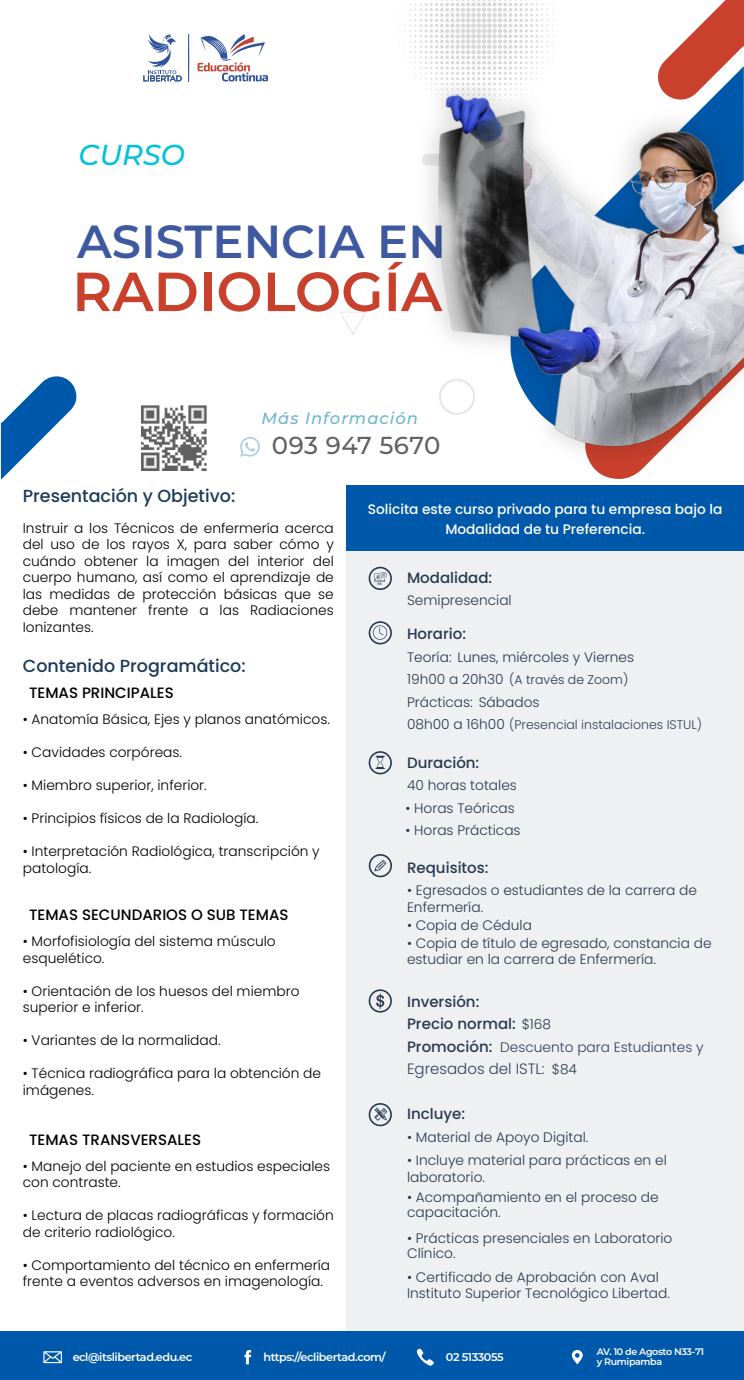
<style>
.page{position:relative;width:744px;height:1380px;background:#fff}
.page>*{position:absolute;margin:0;border:0;box-sizing:border-box;transform-origin:0 0}
.t1{font:600 54.88px "Montserrat";color:#c9412d}
.t2{font:600 46.38px "Montserrat";color:#3f59a1}
.t3{font:italic 500 28.75px "Montserrat";color:#00c2db}
.t4{font:500 24.5px "Montserrat";letter-spacing:.015em;color:#616161}
.t5{font:500 17.5px "Poppins";color:#1c3a59}
.t6{font:italic 500 16.38px "Montserrat";letter-spacing:.06em;color:#6cb7ce}
.t7{font:500 15px/22.5px "Poppins";color:#263a50}
.t8{font:500 15px "Poppins";color:#000}
.t9{font:300 15px "Poppins";color:#35405d}
.t10{font:300 13.75px/16.5px "Poppins";color:#000}
.t11{font:300 13.75px/16.5px "Poppins";color:#263a50}
.t12{font:500 13.75px/20.2px "Poppins";color:#fff;text-align:center}
.t13{font:300 13.75px "Poppins";color:#35405d}
.t14{font:300 12.5px "Poppins";color:#35405d}
.t15{font:300 12.5px "Poppins";color:#263a50}
.t16{font:600 11.25px "Montserrat";letter-spacing:-.04em;color:#fff}
.t17{font:600 9.5px/10px "Montserrat";letter-spacing:-.04em;color:#fff}
.s1{font-size:13.75px}
.s2{font-size:13.75px;color:#263a50}
.s3{font-weight:300;font-size:13.75px}
.s4{font-weight:500;font-size:15px;color:#263a50}
</style>
<div class="page">
<div style="left:0;top:1331px;width:744px;height:49px;background:#0058aa"></div>
<svg style="left:572px;top:1350px;width:11px;height:14px"></svg>
<svg style="left:43px;top:1351px;width:19px;height:12px"></svg>
<svg style="left:416px;top:1349px;width:18px;height:17px"></svg>
<svg style="left:244px;top:1350px;width:7px;height:14px"></svg>
<svg style="left:710px;top:0;width:34px;height:15px"></svg>
<svg style="left:598px;top:472px;width:41px;height:7px"></svg>
<svg style="left:198px;top:34px;width:70px;height:47px"></svg>
<svg style="left:188px;top:34px;width:1px;height:48px"></svg>
<svg style="left:143px;top:34px;width:39px;height:47px"></svg>
<svg style="left:1px;top:376px;width:76px;height:104px"></svg>
<img style="left:141px;top:405px;width:65px;height:65px">
<img style="left:409px;top:2px;width:144px;height:13px">
<svg style="left:240px;top:437px;width:20px;height:20px"></svg>
<div style="left:346px;top:498px;width:398px;height:833px;background:#eff0f2"></div>
<div style="left:346px;top:485px;width:398px;height:65px;background:#0058aa"></div>
<img style="left:340px;top:15px;width:404px;height:457px">
<h3 class="t3" style="left:79px;top:134px;width:108px">CURSO</h3>
<h2 class="t2" style="left:77px;top:209px;width:370px">ASISTENCIA EN</h2>
<h1 class="t1" style="left:72px;top:253px;width:371px">RADIOLOGÍA</h1>
<p class="t6" style="left:261px;top:407px;width:158px">Más Información</p>
<h3 class="t4" style="left:272px;top:428px;width:170px">093 947 5670</h3>
<p class="t5" style="left:23px;top:486px;width:214px">Presentación y Objetivo:</p>
<p class="t10" style="left:23px;top:520px;width:312px;text-align:justify">Instruir a los Técnicos de enfermería acerca del uso de los rayos X, para saber cómo y cuándo obtener la imagen del interior del cuerpo humano, así como el aprendizaje de las medidas de protección básicas que se debe mantener frente a las Radiaciones Ionizantes.</p>
<p class="t5" style="left:23px;top:656px;width:224px">Contenido Programático:</p>
<p class="t8" style="left:29px;top:684px;width:146px">TEMAS PRINCIPALES</p>
<p class="t10" style="left:23px;top:711px;width:308px">• Anatomía Básica, Ejes y planos anatómicos.</p>
<p class="t10" style="left:23px;top:744px;width:161px">• Cavidades corpóreas.</p>
<p class="t10" style="left:23px;top:777px;width:185px">• Miembro superior, inferior.</p>
<p class="t10" style="left:23px;top:810px;width:237px">• Principios físicos de la Radiología.</p>
<p class="t10" style="left:23px;top:843px;width:298px">• Interpretación Radiológica, transcripción y patología.</p>
<p class="t8" style="left:29px;top:906px;width:261px">TEMAS SECUNDARIOS O SUB TEMAS</p>
<p class="t10" style="left:23px;top:933px;width:254px">• Morfofisiología del sistema músculo esquelético.</p>
<p class="t10" style="left:23px;top:983px;width:278px">• Orientación de los huesos del miembro superior e inferior.</p>
<p class="t10" style="left:23px;top:1032px;width:199px">• Variantes de la normalidad.</p>
<p class="t10" style="left:23px;top:1065px;width:300px">• Técnica radiográfica para la obtención de imágenes.</p>
<p class="t8" style="left:29px;top:1131px;width:174px">TEMAS TRANSVERSALES</p>
<p class="t10" style="left:23px;top:1158px;width:309px">• Manejo del paciente en estudios especiales con contraste.</p>
<p class="t10" style="left:23px;top:1207px;width:312px">• Lectura de placas radiográficas y formación de criterio radiológico.</p>
<p class="t10" style="left:23px;top:1257px;width:309px">• Comportamiento del técnico en enfermería frente a eventos adversos en imagenología.</p>
<p class="t12" style="left:368px;top:499px;width:356px">Solicita este curso privado para tu empresa bajo la<br>Modalidad de tu Preferencia.</p>
<p class="t7" style="left:407px;top:567px;width:87px">Modalidad:</p>
<p class="t11" style="left:407px;top:592px;width:106px">Semipresencial</p>
<p class="t7" style="left:407px;top:623px;width:61px">Horario:</p>
<p class="t11" style="left:407px;top:649px;width:229px">Teoría: Lunes, miércoles y Viernes</p>
<p class="t15" style="left:407px;top:673px;width:223px"><span class="s1">19h00 a 20h30</span> (A través de Zoom)</p>
<p class="t11" style="left:407px;top:694px;width:134px">Prácticas: Sábados</p>
<p class="t14" style="left:407px;top:718px;width:296px"><span class="s2">08h00 a 16h00</span> (Presencial instalaciones ISTUL)</p>
<p class="t7" style="left:407px;top:752px;width:74px">Duración:</p>
<p class="t11" style="left:407px;top:777px;width:111px">40 horas totales</p>
<p class="t11" style="left:405px;top:800px;width:111px">• Horas Teóricas</p>
<p class="t11" style="left:405px;top:822px;width:117px">• Horas Prácticas</p>
<p class="t7" style="left:407px;top:857px;width:83px">Requisitos:</p>
<p class="t11" style="left:407px;top:882px;width:291px">• Egresados o estudiantes de la carrera de<br>Enfermería.</p>
<p class="t11" style="left:407px;top:935px;width:306px">• Copia de título de egresado, constancia de estudiar en la carrera de Enfermería.</p>
<p class="t7" style="left:407px;top:990px;width:146px">Inversión:<br>Precio normal: <span class="s3">$168</span></p>
<p class="t13" style="left:407px;top:1039px;width:298px"><span class="s4">Promoción:</span> Descuento para Estudiantes y</p>
<p class="t9" style="left:407px;top:1060px;width:171px">Egresados del ISTL: <span class="s2">$84</span></p>
<p class="t7" style="left:407px;top:1103px;width:60px">Incluye:</p>
<p class="t11" style="left:407px;top:1129px;width:183px">• Material de Apoyo Digital.</p>
<p class="t11" style="left:407px;top:917px;width:126px">• Copia de Cédula</p>
<p class="t11" style="left:407px;top:1152px;width:261px">• Incluye material para prácticas en el laboratorio.</p>
<p class="t11" style="left:407px;top:1204px;width:95px">capacitación.</p>
<p class="t11" style="left:407px;top:1231px;width:267px;line-height:15px">• Prácticas presenciales en Laboratorio<br>Clínico.</p>
<p class="t11" style="left:407px;top:1269px;width:264px">• Certificado de Aprobación con Aval<br>Instituto Superior Tecnológico Libertad.</p>
<p class="t11" style="left:407px;top:1189px;width:253px">• Acompañamiento en el proceso de</p>
<p class="t16" style="left:73px;top:1349px;width:121px">ecl@itslibertad.edu.ec</p>
<p class="t16" style="left:263px;top:1349px;width:124px">https://eclibertad.com/</p>
<p class="t16" style="left:446px;top:1349px;width:59px">02 5133055</p>
<p class="t17" style="left:597px;top:1346px;width:109px">AV. 10 de Agosto N33-71 y Rumipamba</p>
</div>
